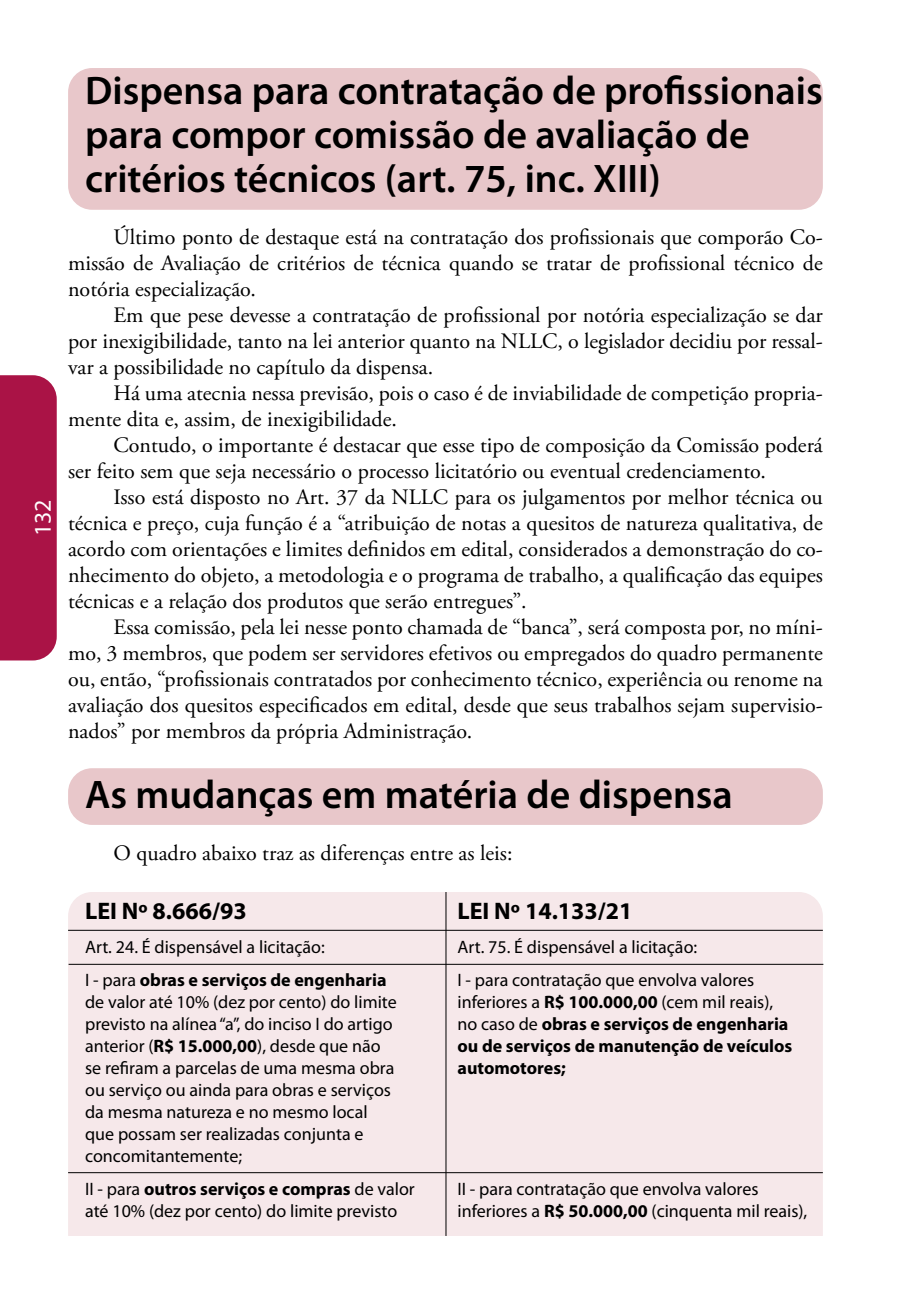
<style>
.page{position:relative;width:908px;height:1304px;background:#fff}
.page>*{position:absolute;margin:0;border:0;box-sizing:border-box;transform-origin:0 0}
.t1{font:600 40px/44px "Myriad Pro";color:#000}
.t2{font:700 24px "Myriad Pro";color:#000}
.t3{font:24px "Myriad Pro";color:#fff}
.t4{font:22px/26px "Adobe Garamond Pro";color:#000;text-align:justify}
.t5{font:18px/22px "Myriad Pro";color:#000}
.t6{font:700 18px/22px "Myriad Pro";color:#000}
.s1{font-weight:700}
.s2{font-weight:400}
</style>
<div class="page">
<div style="left:0;top:375px;width:57px;height:285px;background:#aa1346"></div>
<div style="left:68px;top:768px;width:754px;height:57px;background:#e8c7ca;border-radius:24px"></div>
<div style="left:68px;top:68px;width:754px;height:142px;background:#e8c7ca;border-radius:24px"></div>
<div style="left:68px;top:892px;width:754px;height:344px;background:#f6e8ea"></div>
<hr style="left:68px;top:930px;width:754px;height:1px;background:#000">
<hr style="left:445px;top:892px;width:1px;height:344px;background:#000">
<hr style="left:68px;top:1172px;width:754px;height:1px;background:#000">
<hr style="left:69px;top:964px;width:754px;height:1px;background:#000">
<p class="t3" style="left:28px;top:536px;width:38px;rotate:-90deg">132</p>
<h1 class="t1" style="left:85px;top:67px;width:739px">Dispensa para contratação de profissionais para compor comissão de avaliação de critérios técnicos (art. 75, inc. XIII)</h1>
<p class="t4" style="left:68px;top:225px;width:755px;text-indent:45px">Último ponto de destaque está na contratação dos profissionais que comporão Co&shy;missão de Avaliação de critérios de técnica quando se tratar de profissional técnico de notória especialização.</p>
<p class="t4" style="left:68px;top:303px;width:756px;text-indent:45px">Em que pese devesse a contratação de profissional por notória especialização se dar por inexigibilidade, tanto na lei anterior quanto na NLLC, o legislador decidiu por ressal&shy;var a possibilidade no capítulo da dispensa.</p>
<p class="t4" style="left:68px;top:381px;width:755px;text-indent:45px">Há uma atecnia nessa previsão, pois o caso é de inviabilidade de competição propria&shy;mente dita e, assim, de inexigibilidade.</p>
<p class="t4" style="left:68px;top:433px;width:756px;text-indent:45px">Contudo, o importante é destacar que esse tipo de composição da Comissão poderá ser feito sem que seja necessário o processo licitatório ou eventual credenciamento.</p>
<p class="t4" style="left:68px;top:485px;width:756px;text-indent:45px">Isso está disposto no Art. 37 da NLLC para os julgamentos por melhor técnica ou técnica e preço, cuja função é a “atribuição de notas a quesitos de natureza qualitativa, de acordo com orientações e limites definidos em edital, considerados a demonstração do co&shy;nhecimento do objeto, a metodologia e o programa de trabalho, a qualificação das equipes técnicas e a relação dos produtos que serão entregues”.</p>
<p class="t4" style="left:68px;top:615px;width:756px;text-indent:45px">Essa comissão, pela lei nesse ponto chamada de “banca”, será composta por, no míni&shy;mo, 3 membros, que podem ser servidores efetivos ou empregados do quadro permanente ou, então, “profissionais contratados por conhecimento técnico, experiência ou renome na avaliação dos quesitos especificados em edital, desde que seus trabalhos sejam supervisio&shy;nados” por membros da própria Administração.</p>
<h1 class="t1" style="left:85px;top:771px;width:649px">As mudanças em matéria de dispensa</h1>
<p class="t4" style="left:113px;top:841px;width:400px">O quadro abaixo traz as diferenças entre as leis:</p>
<p class="t2" style="left:85px;top:896px;width:163px">LEI Nº 8.666/93</p>
<p class="t5" style="left:85px;top:930px;width:303px;line-height:33.4px">Art. 24. É dispensável a licitação:<br>I - para <span class="s1">obras e serviços de engenharia</span></p>
<p class="t5" style="left:85px;top:991px;width:313px">de valor até 10% (dez por cento) do limite previsto na alínea “a”, do inciso I do artigo anterior (<span class="s1">R$ 15.000,00</span>), desde que não se refiram a parcelas de uma mesma obra ou serviço ou ainda para obras e serviços da mesma natureza e no mesmo local que possam ser realizadas conjunta e concomitantemente;</p>
<p class="t5" style="left:85px;top:1178px;width:331px">II - para <span class="s1">outros serviços e compras</span> de valor até 10% (dez por cento) do limite previsto</p>
<p class="t2" style="left:457px;top:896px;width:176px">LEI Nº 14.133/21</p>
<p class="t5" style="left:457px;top:930px;width:298px;line-height:33.4px">Art. 75. É dispensável a licitação:<br>I - para contratação que envolva valores</p>
<p class="t6" style="left:457px;top:990px;width:336px"><span class="s2">inferiores a</span> R$ 100.000,00 <span class="s2">(cem mil reais), no caso de</span> obras e serviços de engenharia ou de serviços de manutenção de veículos automotores;</p>
<p class="t5" style="left:457px;top:1178px;width:351px">II - para contratação que envolva valores inferiores a <span class="s1">R$ 50.000,00</span> (cinquenta mil reais),</p>
</div>
